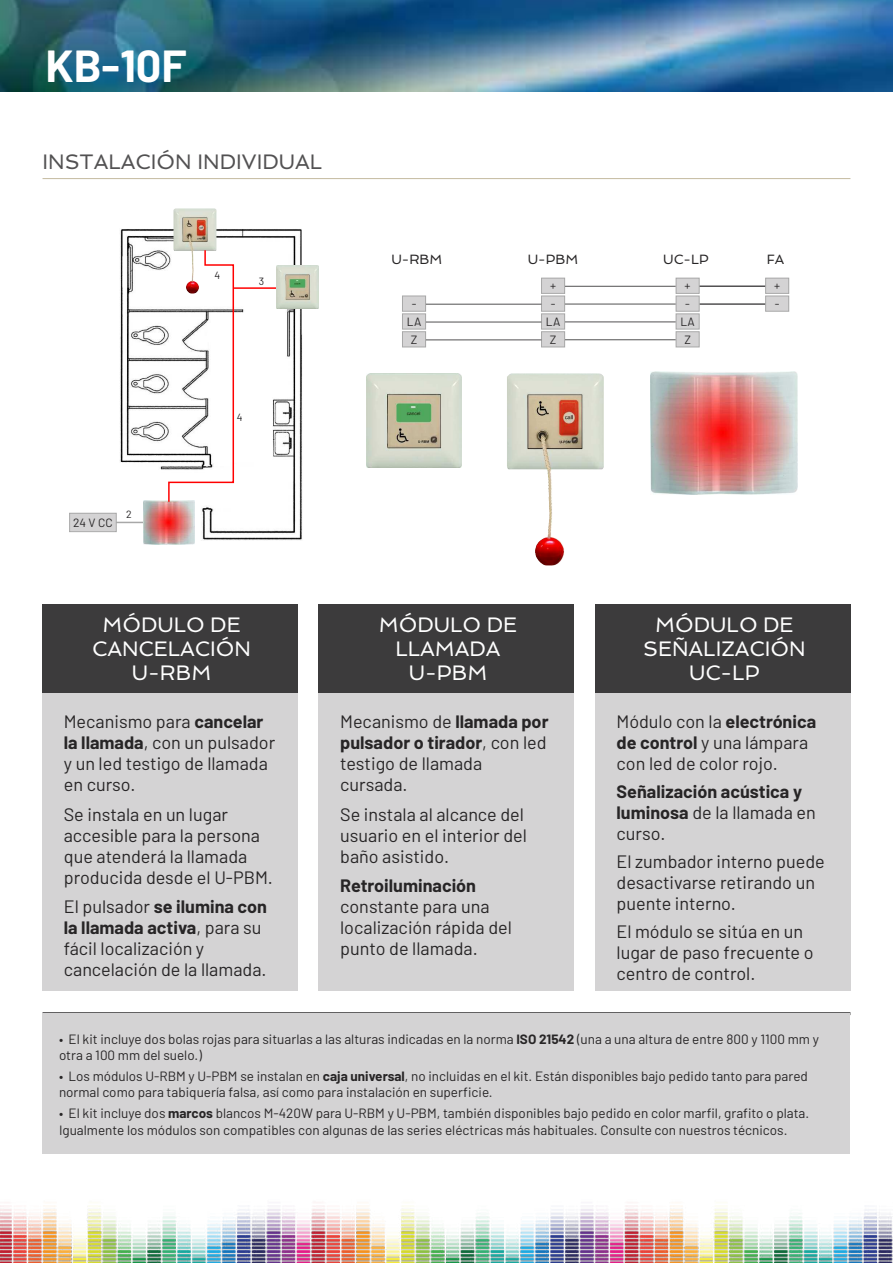
<style>
.page{position:relative;width:893px;height:1263px;background:#fff}
.page>*{position:absolute;margin:0;border:0;box-sizing:border-box;transform-origin:0 0}
.t1{font:700 45px "Barlow";color:#fff}
.t2{font:21px/24px "Spinnaker";color:#fff;text-align:center}
.t3{font:21px "Spinnaker";color:#525152}
.t4{font:18px/21px "Barlow";color:#272526}
.t5{font:700 18px/21px "Barlow";color:#272526}
.t6{font:13.5px/16.5px "Barlow";color:#272526}
.t7{font:13.5px "Spinnaker";color:#272526}
.t8{font:12px/17.9px "Barlow";letter-spacing:.04em;color:#272526;text-align:center}
.t9{font:10.5px "Barlow";color:#272526}
.s1{font-weight:700}
.s2{font-weight:400}
</style>
<div class="page">
<img style="left:0;top:0;width:893px;height:91px">
<img style="left:0;top:1205px;width:893px;height:58px">
<hr style="left:43px;top:178px;width:807px;height:1px;background:#c4baa0">
<img style="left:117px;top:224px;width:186px;height:316px">
<img style="left:174px;top:208px;width:42px;height:41px">
<hr style="left:234px;top:287px;width:42px;height:2px;background:#f00">
<div style="left:70px;top:514px;width:46px;height:17px;background:#d4d3d4"></div>
<div style="left:69px;top:513px;width:48px;height:19px;border:1px solid #a8a8a8"></div>
<svg style="left:116px;top:522px;width:27px;height:1px"></svg>
<img style="left:507px;top:373px;width:97px;height:192px">
<img style="left:366px;top:373px;width:96px;height:95px">
<img style="left:650px;top:371px;width:148px;height:123px">
<div style="left:403px;top:296px;width:22px;height:15px;background:#d4d3d4"></div>
<div style="left:402px;top:296px;width:24px;height:16px;border:1px solid #a8a8a8"></div>
<div style="left:403px;top:314px;width:22px;height:15px;background:#d4d3d4"></div>
<div style="left:402px;top:313px;width:24px;height:16px;border:1px solid #a8a8a8"></div>
<div style="left:403px;top:332px;width:22px;height:15px;background:#d4d3d4"></div>
<div style="left:402px;top:331px;width:24px;height:16px;border:1px solid #a8a8a8"></div>
<div style="left:542px;top:278px;width:22px;height:15px;background:#d4d3d4"></div>
<div style="left:541px;top:278px;width:24px;height:16px;border:1px solid #a8a8a8"></div>
<div style="left:542px;top:296px;width:22px;height:15px;background:#d4d3d4"></div>
<div style="left:541px;top:296px;width:24px;height:16px;border:1px solid #a8a8a8"></div>
<div style="left:542px;top:314px;width:22px;height:15px;background:#d4d3d4"></div>
<div style="left:541px;top:313px;width:24px;height:16px;border:1px solid #a8a8a8"></div>
<div style="left:542px;top:332px;width:22px;height:15px;background:#d4d3d4"></div>
<div style="left:541px;top:331px;width:24px;height:16px;border:1px solid #a8a8a8"></div>
<div style="left:676px;top:278px;width:23px;height:15px;background:#d4d3d4"></div>
<div style="left:676px;top:278px;width:24px;height:16px;border:1px solid #a8a8a8"></div>
<div style="left:676px;top:296px;width:23px;height:15px;background:#d4d3d4"></div>
<div style="left:676px;top:296px;width:24px;height:16px;border:1px solid #a8a8a8"></div>
<div style="left:766px;top:278px;width:22px;height:15px;background:#d4d3d4"></div>
<div style="left:765px;top:278px;width:24px;height:16px;border:1px solid #a8a8a8"></div>
<div style="left:766px;top:296px;width:22px;height:15px;background:#d4d3d4"></div>
<div style="left:765px;top:296px;width:24px;height:16px;border:1px solid #a8a8a8"></div>
<div style="left:676px;top:314px;width:23px;height:15px;background:#d4d3d4"></div>
<div style="left:676px;top:313px;width:24px;height:16px;border:1px solid #a8a8a8"></div>
<div style="left:676px;top:332px;width:23px;height:15px;background:#d4d3d4"></div>
<div style="left:676px;top:331px;width:24px;height:16px;border:1px solid #a8a8a8"></div>
<hr style="left:700px;top:285px;width:65px;height:2px;background:#525152">
<hr style="left:700px;top:303px;width:65px;height:2px;background:#525152">
<hr style="left:565px;top:286px;width:111px;height:1px;background:#525152">
<hr style="left:565px;top:304px;width:111px;height:1px;background:#525152">
<hr style="left:565px;top:321px;width:111px;height:1px;background:#525152">
<hr style="left:565px;top:339px;width:111px;height:1px;background:#525152">
<hr style="left:426px;top:304px;width:115px;height:1px;background:#525152">
<hr style="left:426px;top:322px;width:115px;height:1px;background:#525152">
<hr style="left:426px;top:339px;width:115px;height:1px;background:#525152">
<img style="left:276px;top:266px;width:43px;height:42px">
<img style="left:143px;top:501px;width:52px;height:43px">
<svg style="left:167px;top:249px;width:68px;height:254px"></svg>
<div style="left:43px;top:604px;width:255px;height:89px;background:#3c3b3c"></div>
<div style="left:43px;top:693px;width:255px;height:298px;background:#d4d3d4"></div>
<div style="left:595px;top:604px;width:255px;height:89px;background:#3c3b3c"></div>
<div style="left:595px;top:693px;width:255px;height:298px;background:#d4d3d4"></div>
<div style="left:319px;top:604px;width:255px;height:89px;background:#3c3b3c"></div>
<div style="left:319px;top:693px;width:255px;height:298px;background:#d4d3d4"></div>
<hr style="left:43px;top:1012px;width:807px;height:3px;background:#525152">
<div style="left:43px;top:1013px;width:807px;height:141px;background:#d4d3d4"></div>
<h1 class="t1" style="left:46px;top:32px;width:143px">KB-10F</h1>
<p class="t3" style="left:43px;top:149px;width:281px">INSTALACIÓN INDIVIDUAL</p>
<p class="t9" style="left:215px;top:267px;width:7px">4</p>
<p class="t9" style="left:259px;top:273px;width:7px">3</p>
<p class="t9" style="left:237px;top:409px;width:7px">4</p>
<p class="t7" style="left:391px;top:251px;width:53px">U-RBM</p>
<p class="t7" style="left:528px;top:251px;width:52px">U-PBM</p>
<p class="t7" style="left:663px;top:251px;width:47px">UC-LP</p>
<p class="t7" style="left:767px;top:251px;width:19px">FA</p>
<p class="t8" style="left:407px;top:294px;width:16px">-<br>LA<br>Z</p>
<p class="t8" style="left:546px;top:276px;width:16px">+<br>-<br>LA<br>Z</p>
<p class="t8" style="left:685px;top:276px;width:7px;text-align:left">+ -</p>
<p class="t8" style="left:774px;top:276px;width:7px;text-align:left">+ -</p>
<p class="t8" style="left:680px;top:311px;width:16px">LA<br>Z</p>
<p class="t8" style="left:73px;top:512px;width:41px">24VCC</p>
<p class="t9" style="left:126px;top:507px;width:7px">2</p>
<p class="t2" style="left:92px;top:613px;width:160px">MÓDULO DE<br>CANCELACIÓN<br>U-RBM</p>
<p class="t4" style="left:64px;top:710px;width:213px">Mecanismo para <span class="s1">cancelar la llamada</span>, con un pulsador y un led testigo de llamada en curso.</p>
<p class="t4" style="left:64px;top:802px;width:211px">Se instala en un lugar accesible para la persona que atenderá la llamada producida desde el U-PBM.</p>
<p class="t4" style="left:64px;top:895px;width:205px">El pulsador <span class="s1">se ilumina con la llamada activa</span>, para su fácil localización y cancelación de la llamada.</p>
<p class="t2" style="left:379px;top:613px;width:140px">MÓDULO DE<br>LLAMADA<br>U-PBM</p>
<p class="t2" style="left:643px;top:613px;width:164px">MÓDULO DE<br>SEÑALIZACIÓN<br>UC-LP</p>
<p class="t4" style="left:340px;top:710px;width:210px">Mecanismo de <span class="s1">llamada por pulsador o tirador</span>, con led testigo de llamada cursada.</p>
<p class="t4" style="left:340px;top:802px;width:188px">Se instala al alcance del usuario en el interior del baño asistido.</p>
<p class="t5" style="left:340px;top:874px;width:137px">Retroiluminación</p>
<p class="t4" style="left:340px;top:895px;width:173px">constante para una localización rápida del punto de llamada.</p>
<p class="t4" style="left:617px;top:710px;width:201px">Módulo con la <span class="s1">electrónica de control</span> y una lámpara con led de color rojo.</p>
<p class="t5" style="left:617px;top:780px;width:201px">Señalización acústica y luminosa <span class="s2">de la llamada en curso.</span></p>
<p class="t4" style="left:617px;top:850px;width:210px">El zumbador interno puede desactivarse retirando un puente interno.</p>
<p class="t4" style="left:617px;top:920px;width:199px">El módulo se sitúa en un lugar de paso frecuente o centro de control.</p>
<p class="t6" style="left:59px;top:1029px;width:761px">• El kit incluye dos bolas rojas para situarlas a las alturas indicadas en la norma <span class="s1">ISO 21542</span> (una a una altura de entre 800 y 1100 mm y otra a 100 mm del suelo.)</p>
<p class="t6" style="left:59px;top:1067px;width:750px">• Los módulos U-RBM y U-PBM se instalan en <span class="s1">caja universal</span>, no incluidas en el kit. Están disponibles bajo pedido tanto para pared normal como para tabiquería falsa, así como para instalación en superficie.</p>
<p class="t6" style="left:59px;top:1104px;width:752px">• El kit incluye dos <span class="s1">marcos</span> blancos M-420W para U-RBM y U-PBM, también disponibles bajo pedido en color marfil, grafito o plata.<br>Igualmente los módulos son compatibles con algunas de las series eléctricas más habituales. Consulte con nuestros técnicos.</p>
</div>
